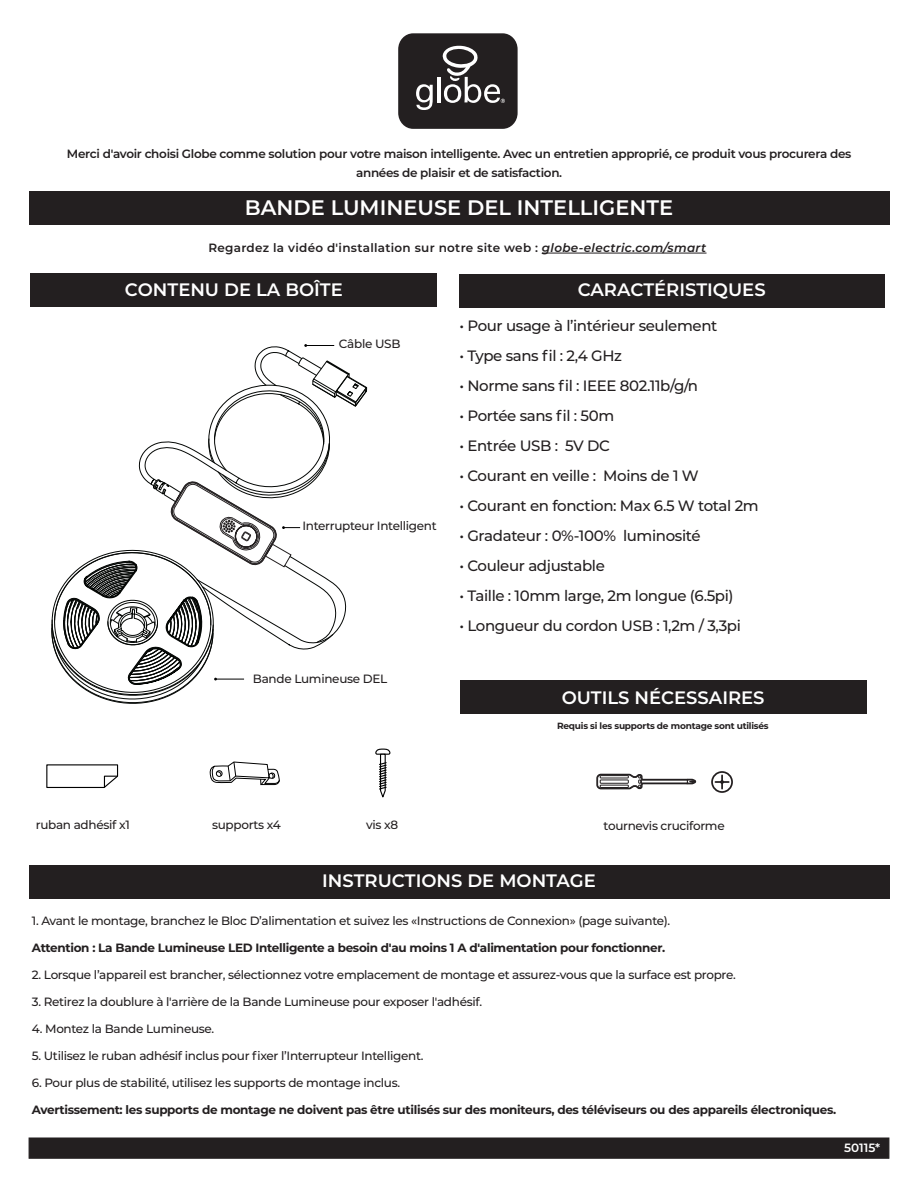
<style>
.page{position:relative;width:918px;height:1188px;background:#fff}
.page>*{position:absolute;margin:0;border:0;box-sizing:border-box;transform-origin:0 0}
.t1{font:600 21px "Montserrat";color:#fff}
.t2{font:600 18px "Montserrat";color:#fff}
.t3{font:500 15px "Montserrat";letter-spacing:-.025em;color:#231f20}
.t4{font:500 12px "Montserrat";letter-spacing:-.025em;color:#231f20}
.t5{font:700 12px "Montserrat";letter-spacing:-.025em;color:#231f20}
.t6{font:600 12px/19.5px "Montserrat";letter-spacing:-.025em;color:#231f20;text-align:center}
.t7{font:600 12px "Montserrat";letter-spacing:.025em;color:#231f20}
.t8{font:600 12px "Montserrat";color:#fff}
.t9{font:700 9px "Montserrat";letter-spacing:-.025em;color:#231f20}
.s1{font-style:italic}
</style>
<div class="page">
<div style="left:29px;top:1138px;width:860px;height:20px;background:#231f20"></div>
<svg style="left:51px;top:344px;width:316px;height:360px"></svg>
<div style="left:459px;top:274px;width:426px;height:33px;background:#231f20"></div>
<div style="left:29px;top:865px;width:860px;height:34px;background:#231f20"></div>
<div style="left:29px;top:191px;width:860px;height:33px;background:#231f20"></div>
<div style="left:398px;top:33px;width:120px;height:96px;background:#231f20;border-radius:15px"></div>
<svg style="left:416px;top:84px;width:17px;height:26px"></svg>
<hr style="left:437px;top:77px;width:3px;height:25px;background:#fff">
<svg style="left:442px;top:45px;width:63px;height:58px"></svg>
<div style="left:30px;top:273px;width:407px;height:34px;background:#231f20"></div>
<hr style="left:542px;top:253px;width:165px;height:1px;background:#231f20">
<svg style="left:210px;top:761px;width:70px;height:24px"></svg>
<svg style="left:376px;top:748px;width:15px;height:50px"></svg>
<svg style="left:46px;top:764px;width:73px;height:24px"></svg>
<div style="left:460px;top:681px;width:407px;height:33px;background:#231f20"></div>
<svg style="left:596px;top:773px;width:101px;height:17px"></svg>
<svg style="left:712px;top:772px;width:20px;height:20px"></svg>
<div style="left:711px;top:771px;width:22px;height:22px;border:2px solid #231f20;border-radius:50%"></div>
<svg style="left:715px;top:775px;width:14px;height:14px"></svg>
<p class="t6" style="left:67px;top:143px;width:786px">Merci d'avoir choisi Globe comme solution pour votre maison intelligente. Avec un entretien approprié, ce produit vous procurera des années de plaisir et de satisfaction.</p>
<h1 class="t1" style="left:245px;top:193px;width:430px">BANDE LUMINEUSE DEL INTELLIGENTE</h1>
<p class="t7" style="left:208px;top:239px;width:499px">Regardez la vidéo d'installation sur notre site web : <span class="s1">globe-electric.com/smart</span></p>
<h2 class="t2" style="left:125px;top:277px;width:219px">CONTENU DE LA BOÎTE</h2>
<p class="t4" style="left:339px;top:336px;width:63px">Câble USB</p>
<p class="t4" style="left:302px;top:518px;width:136px">Interrupteur Intelligent</p>
<p class="t4" style="left:253px;top:671px;width:136px">Bande Lumineuse DEL</p>
<h2 class="t2" style="left:578px;top:277px;width:189px">CARACTÉRISTIQUES</h2>
<p class="t3" style="left:459px;top:315px;width:259px">• Pour usage à l’intérieur seulement</p>
<p class="t3" style="left:459px;top:345px;width:164px">• Type sans fil : 2,4 GHz</p>
<p class="t3" style="left:459px;top:375px;width:240px">• Norme sans fil : IEEE 802.11b/g/n</p>
<p class="t3" style="left:459px;top:405px;width:156px">• Portée sans fil : 50m</p>
<p class="t3" style="left:459px;top:435px;width:152px">• Entrée USB : 5V DC</p>
<p class="t3" style="left:459px;top:465px;width:241px">• Courant en veille : Moins de 1 W</p>
<p class="t3" style="left:459px;top:495px;width:301px">• Courant en fonction: Max 6.5 W total 2m</p>
<p class="t3" style="left:459px;top:525px;width:243px">• Gradateur : 0%-100% luminosité</p>
<p class="t3" style="left:459px;top:555px;width:147px">• Couleur adjustable</p>
<p class="t3" style="left:459px;top:585px;width:276px">• Taille : 10mm large, 2m longue (6.5pi)</p>
<p class="t3" style="left:459px;top:615px;width:283px">• Longueur du cordon USB : 1,2m / 3,3pi</p>
<h2 class="t2" style="left:562px;top:685px;width:204px">OUTILS NÉCESSAIRES</h2>
<p class="t9" style="left:557px;top:719px;width:213px">Requis si les supports de montage sont utilisés</p>
<p class="t4" style="left:36px;top:816px;width:96px">ruban adhésif x1</p>
<p class="t4" style="left:212px;top:816px;width:70px">supports x4</p>
<p class="t4" style="left:366px;top:816px;width:34px">vis x8</p>
<p class="t4" style="left:604px;top:817px;width:123px">tournevis cruciforme</p>
<h2 class="t2" style="left:322px;top:868px;width:275px">INSTRUCTIONS DE MONTAGE</h2>
<p class="t4" style="left:32px;top:913px;width:640px">1. Avant le montage, branchez le Bloc D’alimentation et suivez les «Instructions de Connexion» (page suivante).</p>
<p class="t5" style="left:32px;top:939px;width:635px">Attention : La Bande Lumineuse LED Intelligente a besoin d'au moins 1 A d'alimentation pour fonctionner.</p>
<p class="t4" style="left:32px;top:967px;width:705px">2. Lorsque l’appareil est brancher, sélectionnez votre emplacement de montage et assurez-vous que la surface est propre.</p>
<p class="t4" style="left:32px;top:994px;width:452px">3. Retirez la doublure à l'arrière de la Bande Lumineuse pour exposer l'adhésif.</p>
<p class="t4" style="left:32px;top:1021px;width:184px">4. Montez la Bande Lumineuse.</p>
<p class="t4" style="left:32px;top:1048px;width:393px">5. Utilisez le ruban adhésif inclus pour fixer l’Interrupteur Intelligent.</p>
<p class="t4" style="left:32px;top:1075px;width:370px">6. Pour plus de stabilité, utilisez les supports de montage inclus.</p>
<p class="t5" style="left:32px;top:1101px;width:806px">Avertissement: les supports de montage ne doivent pas être utilisés sur des moniteurs, des téléviseurs ou des appareils électroniques.</p>
<p class="t8" style="left:844px;top:1139px;width:38px">50115*</p>
</div>
